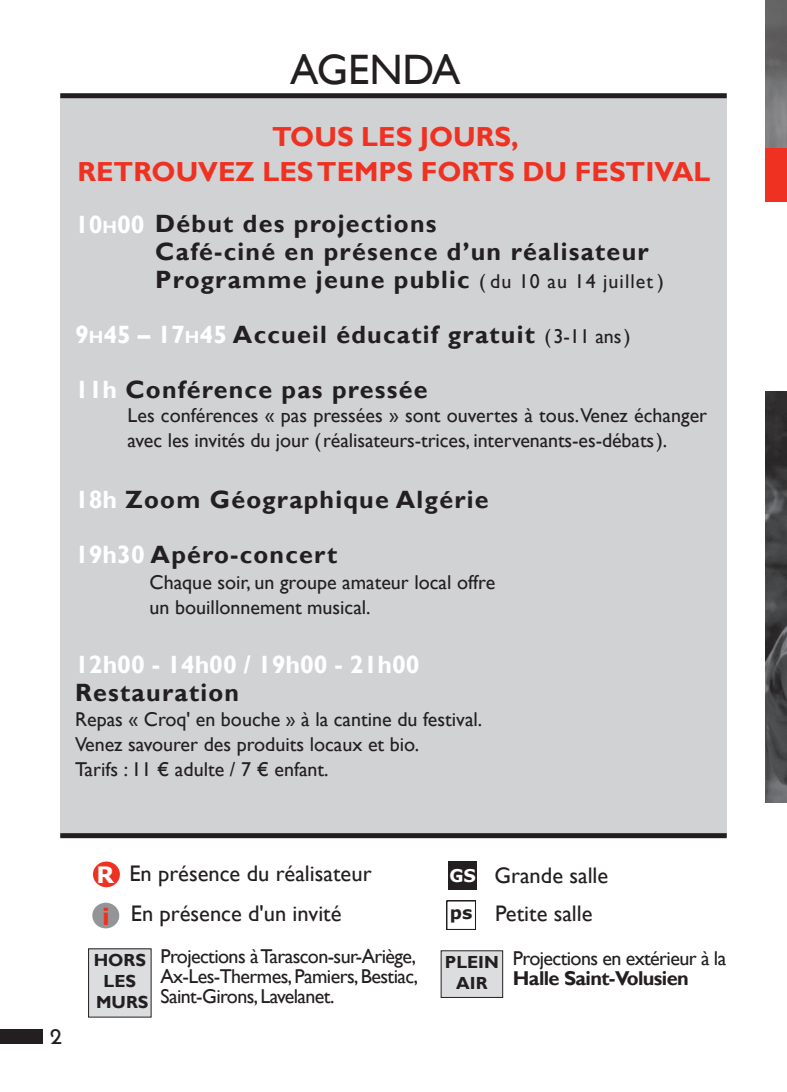
<style>
.page{position:relative;width:787px;height:1092px;background:#fff}
.page>*{position:absolute;margin:0;border:0;box-sizing:border-box;transform-origin:0 0}
.t1{font:42.5px "Gill Sans";color:#231f20}
.t2{font:700 27.5px/35px "Gill Sans";color:#ef3122;text-align:center}
.t3{font:700 25px/27.5px "Gill Sans";letter-spacing:.05em;color:#231f20}
.t4{font:700 25px/27.5px "Gill Sans";color:#fff}
.t5{font:600 22.75px "Josefin Sans";color:#231f20}
.t6{font:22.5px/39.5px "Gill Sans";color:#231f20}
.t7{font:700 22.5px "Verdana";color:#fff}
.t8{font:700 22.5px "Verdana";color:#ef3122}
.t9{font:20px/25px "Gill Sans";color:#231f20}
.t10{font:20px "Gill Sans";letter-spacing:-.03em;color:#231f20}
.t11{font:700 20px "Gill Sans";color:#231f20}
.t12{font:700 17.5px/21px "Gill Sans";color:#231f20;text-align:center}
.t13{font:700 17.5px "Verdana";color:#231f20}
.t14{font:700 17.5px "Verdana";color:#fff}
.s1{color:#fff}
.s2{font-size:17.5px;color:#fff}
.s3{font-weight:400;font-size:20px}
.s4{color:#231f20}
</style>
<div class="page">
<div style="left:60px;top:94px;width:666px;height:742px;background:#d1d2d4"></div>
<img style="left:765px;top:0;width:22px;height:149px">
<div style="left:89px;top:948px;width:62px;height:69px;background:#dcdddf"></div>
<div style="left:441px;top:950px;width:61px;height:47px;background:#dcdddf"></div>
<div style="left:93px;top:861px;width:27px;height:26px;background:#ef3122;border-radius:50%"></div>
<div style="left:92px;top:902px;width:27px;height:26px;background:#939598;border-radius:50%"></div>
<svg style="left:446px;top:900px;width:30px;height:29px"></svg>
<div style="left:448px;top:861px;width:29px;height:29px;background:#231f20"></div>
<img style="left:765px;top:392px;width:22px;height:410px">
<div style="left:765px;top:149px;width:22px;height:53px;background:#ef3122"></div>
<div style="left:0;top:1029px;width:43px;height:14px;background:#231f20"></div>
<div style="left:60px;top:93px;width:666px;height:5px;background:#231f20"></div>
<div style="left:60px;top:833px;width:666px;height:5px;background:#231f20"></div>
<h1 class="t1" style="left:290px;top:45px;width:28px">age</h1>
<h1 class="t1" style="left:369px;top:45px;width:82px">nda</h1>
<h2 class="t2" style="left:77px;top:119px;width:634px">Tous les jours,<br>Retrouvez les temps forts du festival</h2>
<p class="t3" style="left:75px;top:211px;width:363px"><span class="s1">10</span><span class="s2">h</span><span class="s1">00</span> Début des projections</p>
<p class="t3" style="left:155px;top:238px;width:510px">Café-ciné en présence d’un réalisateur<br>Programme jeune public <span class="s3">( du 10 au 14 juillet )</span></p>
<p class="t3" style="left:75px;top:321px;width:557px"><span class="s1">9</span><span class="s2">h</span><span class="s1">45 – 17</span><span class="s2">h</span><span class="s1">45</span> Accueil éducatif gratuit <span class="s3">(3-11 ans)</span></p>
<p class="t3" style="left:75px;top:376px;width:354px"><span class="s1">11</span><span class="s1">h</span> Conférence pas pressée</p>
<p class="t9" style="left:128px;top:402px;width:581px">Les conférences « pas pressées » sont ouvertes à tous. Venez échanger avec les invités du jour (réalisateurs-trices, intervenants-es-débats).</p>
<p class="t3" style="left:75px;top:486px;width:415px"><span class="s1">18</span><span class="s1">h</span> Zoom Géographique Algérie</p>
<p class="t3" style="left:75px;top:541px;width:264px"><span class="s1">19</span><span class="s1">h</span><span class="s1">30</span> Apéro-concert</p>
<p class="t9" style="left:150px;top:570px;width:347px">Chaque soir, un groupe amateur local offre un bouillonnement musical.</p>
<p class="t4" style="left:75px;top:651px;width:346px">12h00 - 14h00 / 19h00 - 21h00<br><span class="s4">R</span><span class="s4">estauration</span></p>
<p class="t9" style="left:75px;top:707px;width:409px">Repas « Croq' en bouche » à la cantine du festival.<br>Venez savourer des produits locaux et bio.<br>Tarifs : 11 € adulte / 7 € enfant.</p>
<p class="t5" style="left:50px;top:1021px;width:14px">2</p>
<p class="t6" style="left:129px;top:854px;width:244px">En présence du réalisateur<br>En présence d'un invité</p>
<p class="t7" style="left:97px;top:858px;width:19px">R</p>
<p class="t8" style="left:102px;top:900px;width:9px">i</p>
<p class="t13" style="left:450px;top:900px;width:24px">ps</p>
<p class="t14" style="left:449px;top:863px;width:28px">GS</p>
<p class="t6" style="left:494px;top:856px;width:115px">Grande salle</p>
<p class="t6" style="left:495px;top:893px;width:99px">Petite salle</p>
<p class="t9" style="left:160px;top:946px;width:259px;line-height:20px;text-align:justify">Projections à Tarascon-sur-Ariège, Ax-Les-Thermes, Pamiers, Bestiac, Saint-Girons, Lavelanet.</p>
<p class="t10" style="left:513px;top:946px;width:215px">Projections en extérieur à la</p>
<p class="t12" style="left:94px;top:950px;width:56px">Hors les murs</p>
<p class="t12" style="left:445px;top:952px;width:55px">Plein air</p>
<p class="t11" style="left:513px;top:966px;width:177px">Halle Saint-Volusien</p>
</div>
